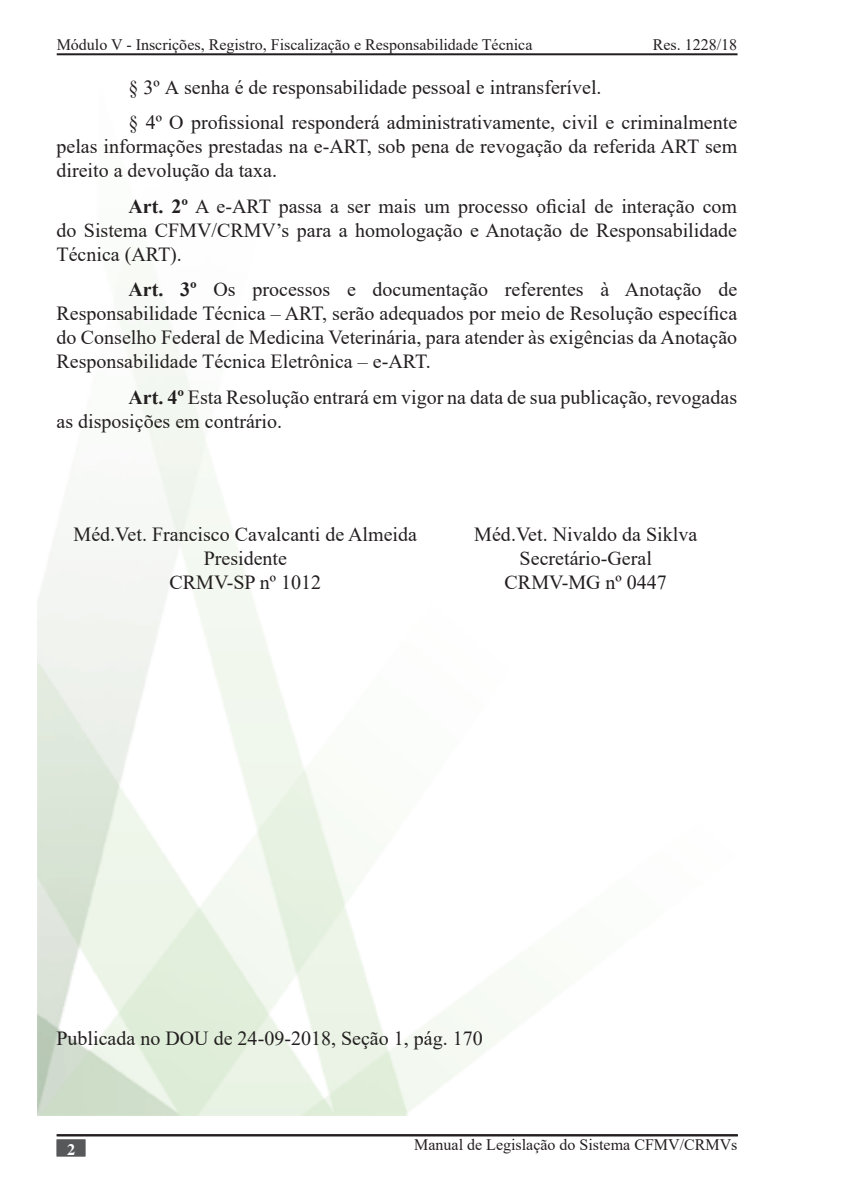
<style>
.page{position:relative;width:851px;height:1191px;background:#fff}
.page>*{position:absolute;margin:0;border:0;box-sizing:border-box;transform-origin:0 0}
.t1{font:20px/24px "Times New Roman";color:#231f20;text-align:justify}
.t2{font:16px "Times New Roman";color:#231f20}
.Apresentação{font:700 16px "Times";color:#fff}
.s1{font-weight:700}
</style>
<div class="page">
<hr style="left:57px;top:53px;width:680px;height:2px;background:#231f20">
<hr style="left:57px;top:1134px;width:680px;height:2px;background:#231f20">
<div style="left:57px;top:1139px;width:28px;height:17px;background:#57585a;border:2px solid #57585a"></div>
<p class="t2" style="left:57px;top:34px;width:477px">Módulo V - Inscrições, Registro, Fiscalização e Responsabilidade Técnica</p>
<p class="t2" style="left:652px;top:34px;width:86px">Res. 1228/18</p>
<p class="t1" style="left:128px;top:75px;width:474px">§ 3º A senha é de responsabilidade pessoal e intransferível.</p>
<p class="t1" style="left:56px;top:110px;width:682px;text-indent:72px">§ 4º O profissional responderá administrativamente, civil e criminalmente pelas informações prestadas na e-ART, sob pena de revogação da referida ART sem direito a devolução da taxa.</p>
<p class="t1" style="left:56px;top:193px;width:682px;text-indent:72px"><span class="s1">Art. 2º</span> A e-ART passa a ser mais um processo oficial de interação com do Sistema CFMV/CRMV’s para a homologação e Anotação de Responsabilidade Técnica (ART).</p>
<p class="t1" style="left:56px;top:277px;width:682px;text-indent:72px"><span class="s1">Art. 3º</span> Os processos e documentação referentes à Anotação de Responsabilidade Técnica – ART, serão adequados por meio de Resolução específica do Conselho Federal de Medicina Veterinária, para atender às exigências da Anotação Responsabilidade Técnica Eletrônica – e-ART.</p>
<p class="t1" style="left:56px;top:384px;width:682px;text-indent:72px"><span class="s1">Art. 4º</span> Esta Resolução entrará em vigor na data de sua publicação, revogadas as disposições em contrário.</p>
<p class="t1" style="left:74px;top:521px;width:345px">Méd.Vet. Francisco Cavalcanti de Almeida</p>
<p class="t1" style="left:204px;top:545px;width:85px">Presidente</p>
<p class="t1" style="left:169px;top:569px;width:153px">CRMV-SP nº 1012</p>
<p class="t1" style="left:474px;top:521px;width:224px">Méd.Vet. Nivaldo da Siklva</p>
<p class="t1" style="left:519px;top:545px;width:134px">Secretário-Geral</p>
<p class="t1" style="left:504px;top:569px;width:164px">CRMV-MG nº 0447</p>
<p class="t1" style="left:56px;top:1025px;width:428px">Publicada no DOU de 24-09-2018, Seção 1, pág. 170</p>
<p class="Apresentação" style="left:67px;top:1139px;width:9px">2</p>
<p class="t2" style="left:414px;top:1133px;width:325px">Manual de Legislação do Sistema CFMV/CRMVs</p>
</div>
